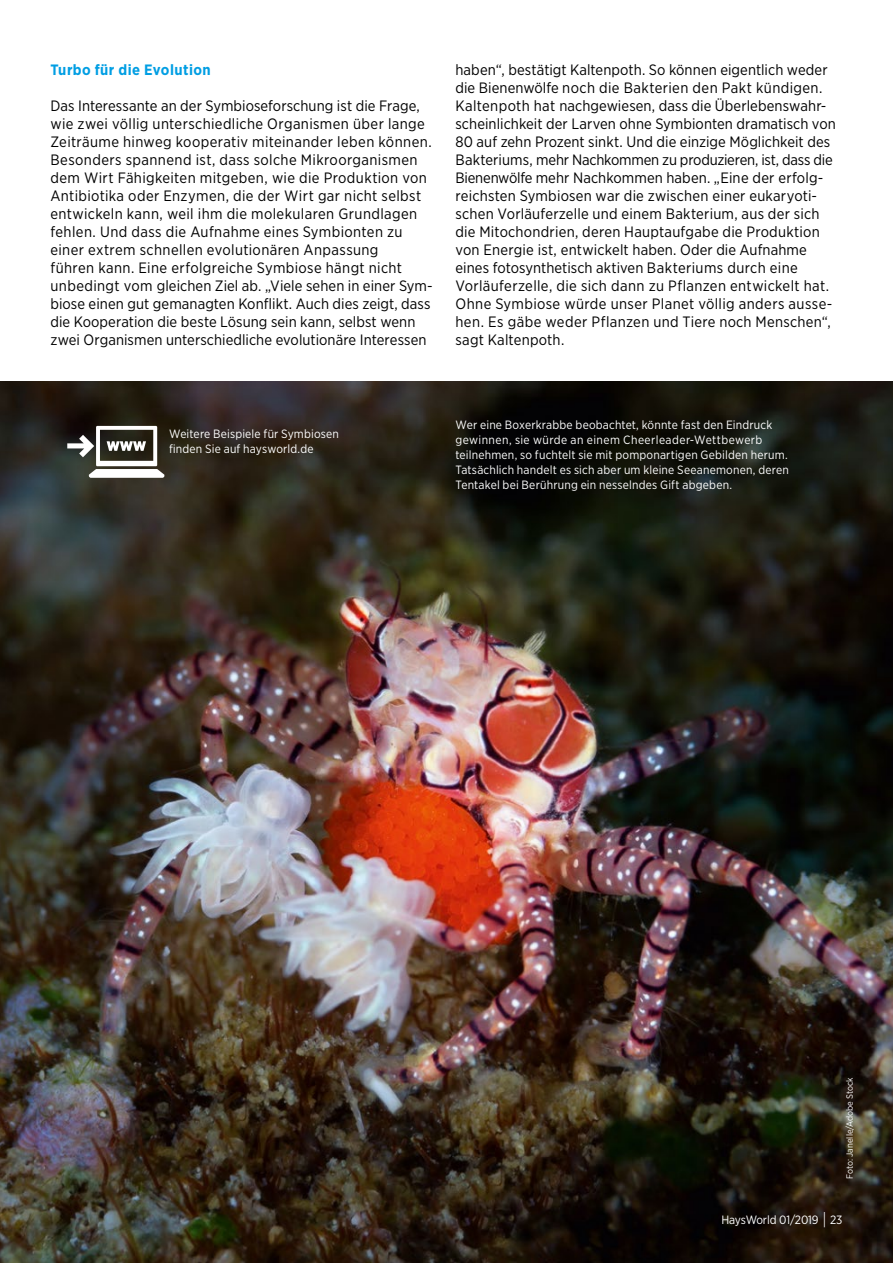
<style>
.page{position:relative;width:893px;height:1263px;background:#fff}
.page>*{position:absolute;margin:0;border:0;box-sizing:border-box;transform-origin:0 0}
.t1{font:15px/18px "Gotham Narrow";letter-spacing:.015em;color:#000}
.t2{font:700 15px "Gotham Narrow";letter-spacing:.03em;color:#009ee3}
.t3{font:12px/15px "Gotham Narrow";letter-spacing:.015em;color:#fff}
.t4{font:12px "Gotham Narrow";letter-spacing:-.01em;color:#fff}
.t5{font:9px "Gotham Narrow";color:#fff}
.s1{font-family:"Azo Sans";font-weight:300;font-size:15px}
</style>
<div class="page">
<img style="left:0;top:381px;width:893px;height:882px">
<svg style="left:67px;top:426px;width:97px;height:52px"></svg>
<p class="t2" style="left:50px;top:60px;width:162px">Turbo für die Evolution</p>
<p class="t1" style="left:50px;top:96px;width:384px">Das Interessante an der Symbioseforschung ist die Frage, wie zwei völlig unterschiedliche Organismen über lange Zeiträume hinweg kooperativ miteinander leben können.<br>Besonders spannend ist, dass solche Mikroorganismen dem Wirt Fähigkeiten mitgeben, wie die Produktion von Antibiotika oder Enzymen, die der Wirt gar nicht selbst entwickeln kann, weil ihm die molekularen Grundlagen fehlen. Und dass die Aufnahme eines Symbionten zu einer extrem schnellen evolutionären Anpassung<br>führen kann. Eine erfolgreiche Symbiose hängt nicht unbedingt vom gleichen Ziel ab. „Viele sehen in einer Sym&shy;biose einen gut gemanagten Konflikt. Auch dies zeigt, dass die Kooperation die beste Lösung sein kann, selbst wenn zwei Organismen unterschiedliche evolutionäre Interessen</p>
<p class="t1" style="left:455px;top:60px;width:382px">haben“, bestätigt Kaltenpoth. So können eigentlich weder die Bienenwölfe noch die Bakterien den Pakt kündigen.<br>Kaltenpoth hat nachgewiesen, dass die Überlebenswahr&shy;scheinlichkeit der Larven ohne Symbionten dramatisch von 80 auf zehn Prozent sinkt. Und die einzige Möglichkeit des Bakteriums, mehr Nachkommen zu produzieren, ist, dass die Bienenwölfe mehr Nachkommen haben. „Eine der erfolg&shy;reichsten Symbiosen war die zwischen einer eukaryoti&shy;schen Vorläuferzelle und einem Bakterium, aus der sich die Mitochondrien, deren Hauptaufgabe die Produktion von Energie ist, entwickelt haben. Oder die Aufnahme eines fotosynthetisch aktiven Bakteriums durch eine Vorläuferzelle, die sich dann zu Pflanzen entwickelt hat.<br>Ohne Symbiose würde unser Planet völlig anders ausse&shy;hen. Es gäbe weder Pflanzen und Tiere noch Menschen“, sagt Kaltenpoth.</p>
<p class="t3" style="left:169px;top:426px;width:171px">Weitere Beispiele für Symbiosen finden Sie auf haysworld.de</p>
<p class="t3" style="left:455px;top:417px;width:335px">Wer eine Boxerkrabbe beobachtet, könnte fast den Eindruck gewinnen, sie würde an einem Cheerleader-Wettbewerb teilnehmen, so fuchtelt sie mit pomponartigen Gebilden herum.<br>Tatsächlich handelt es sich aber um kleine Seeanemonen, deren Tentakel bei Berührung ein nesselndes Gift abgeben.</p>
<p class="t5" style="left:844px;top:1179px;width:103px;rotate:-90deg">Foto: Janelle/Adobe Stock</p>
<p class="t4" style="left:721px;top:1212px;width:123px">HaysWorld 01/2019 <span class="s1">|</span> 23</p>
</div>
